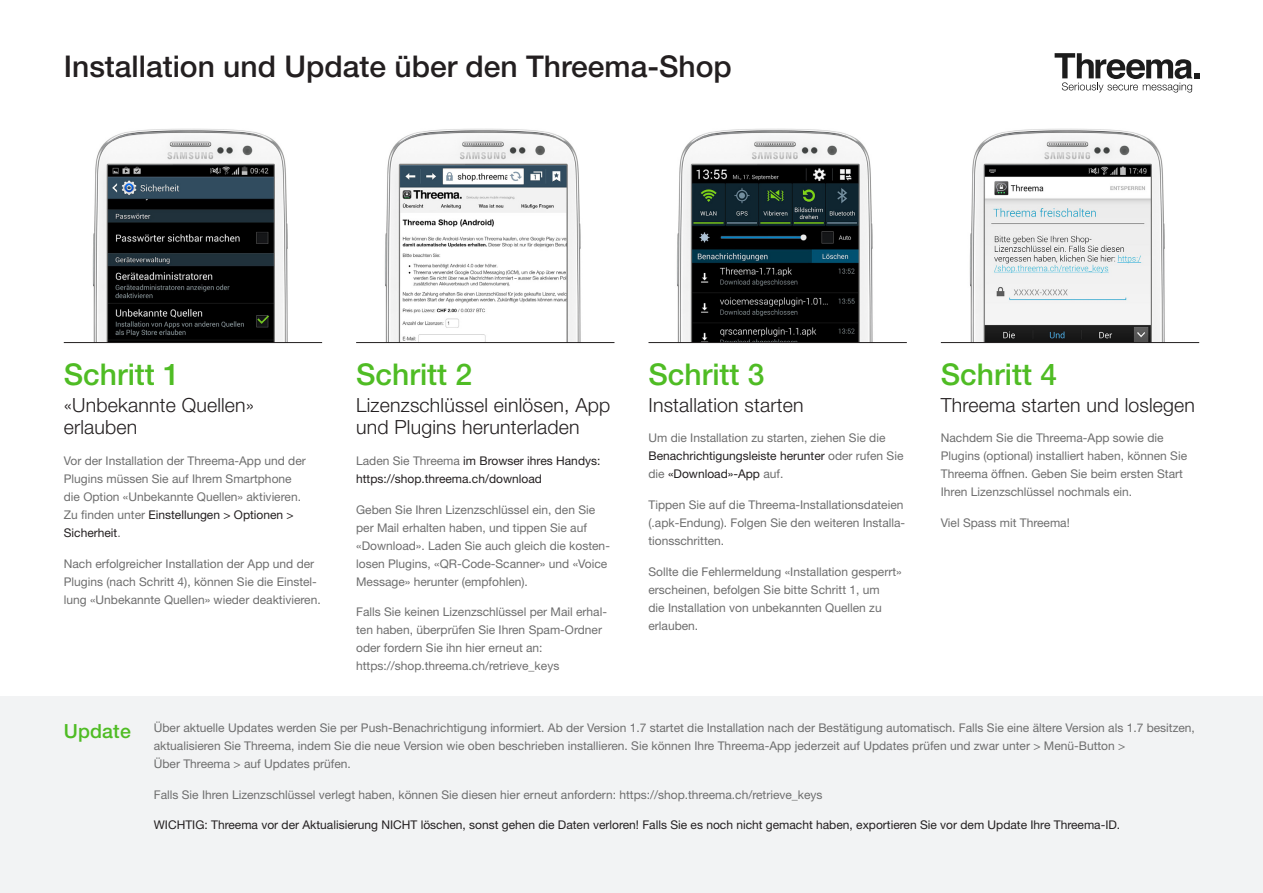
<style>
.page{position:relative;width:1263px;height:893px;background:#fff}
.page>*{position:absolute;margin:0;border:0;box-sizing:border-box;transform-origin:0 0}
.t1{font:500 30px "Helvetica Neue";color:#231f20}
.t2{font:500 30px "Helvetica Neue";color:#4fbc24}
.t3{font:300 19.5px/22.5px "Helvetica Neue";letter-spacing:.01em;color:#231f20}
.t4{font:500 19.5px "Helvetica Neue";letter-spacing:.01em;color:#4fbc24}
.t5{font:12px/18px "Helvetica Neue";color:#6e6e6e}
.t6{font:12px/18px "Helvetica Neue";color:#231f20}
.s1{color:#231f20}
.s2{color:#6e6e6e}
</style>
<div class="page">
<div style="left:0;top:697px;width:1263px;height:196px;background:#f2f3f4"></div>
<img style="left:92px;top:128px;width:196px;height:214px">
<img style="left:384px;top:128px;width:197px;height:214px">
<img style="left:676px;top:128px;width:197px;height:214px">
<img style="left:969px;top:128px;width:196px;height:214px">
<svg style="left:1054px;top:53px;width:145px;height:40px"></svg>
<hr style="left:64px;top:342px;width:258px;height:1px;background:#231f20">
<hr style="left:356px;top:342px;width:258px;height:1px;background:#231f20">
<hr style="left:648px;top:342px;width:259px;height:1px;background:#231f20">
<hr style="left:941px;top:342px;width:258px;height:1px;background:#231f20">
<h1 class="t1" style="left:64px;top:48px;width:669px">Installation und Update über den Threema-Shop</h1>
<h1 class="t2" style="left:64px;top:356px;width:118px">Schritt 1</h1>
<h2 class="t3" style="left:64px;top:393px;width:192px">«Unbekannte Quellen» erlauben</h2>
<p class="t5" style="left:64px;top:451px;width:244px">Vor der Installation der Threema-App und der Plugins müssen Sie auf Ihrem Smartphone die Option «Unbekannte Quellen» aktivieren.<br>Zu finden unter <span class="s1">Einstellungen &gt; Optionen &gt; Sicherheit</span>.</p>
<p class="t5" style="left:64px;top:554px;width:258px">Nach erfolgreicher Installation der App und der<br>Plugins (nach Schritt 4), können Sie die Einstel&shy;lung «Unbekannte Quellen» wieder deaktivieren.</p>
<h1 class="t2" style="left:356px;top:356px;width:118px">Schritt 2</h1>
<h2 class="t3" style="left:356px;top:393px;width:256px">Lizenzschlüssel einlösen, App und Plugins herunterladen</h2>
<p class="t6" style="left:356px;top:451px;width:246px"><span class="s2">Laden Sie Threema</span> im Browser ihres Handys: https://shop.threema.ch/download</p>
<p class="t5" style="left:356px;top:500px;width:255px">Geben Sie Ihren Lizenzschlüssel ein, den Sie per Mail erhalten haben, und tippen Sie auf «Download». Laden Sie auch gleich die kosten&shy;losen Plugins, «QR-Code-Scanner» und «Voice Message» herunter (empfohlen).</p>
<p class="t5" style="left:356px;top:603px;width:252px">Falls Sie keinen Lizenzschlüssel per Mail erhal&shy;ten haben, überprüfen Sie Ihren Spam-Ordner oder fordern Sie ihn hier erneut an: https://shop.threema.ch/retrieve_keys</p>
<h1 class="t2" style="left:648px;top:356px;width:118px">Schritt 3</h1>
<h2 class="t3" style="left:648px;top:393px;width:157px">Installation starten</h2>
<p class="t5" style="left:648px;top:429px;width:256px">Um die Installation zu starten, ziehen Sie die<br><span class="s1">Benachrichtigungsleiste herunter</span> oder rufen Sie die <span class="s1">«Download»-App</span> auf.</p>
<p class="t5" style="left:648px;top:496px;width:258px">Tippen Sie auf die Threema-Installationsdateien (.apk-Endung). Folgen Sie den weiteren Installa&shy;tionsschritten.</p>
<p class="t5" style="left:648px;top:562px;width:255px">Sollte die Fehlermeldung «Installation gesperrt» erscheinen, befolgen Sie bitte Schritt 1, um<br>die Installation von unbekannten Quellen zu erlauben.</p>
<h1 class="t2" style="left:941px;top:356px;width:118px">Schritt 4</h1>
<h2 class="t3" style="left:941px;top:393px;width:256px">Threema starten und loslegen</h2>
<p class="t5" style="left:941px;top:429px;width:248px">Nachdem Sie die Threema-App sowie die Plugins (optional) installiert haben, können Sie Threema öffnen. Geben Sie beim ersten Start Ihren Lizenzschlüssel nochmals ein.</p>
<p class="t5" style="left:941px;top:514px;width:130px">Viel Spass mit Threema!</p>
<h2 class="t4" style="left:64px;top:719px;width:69px">Update</h2>
<p class="t5" style="left:154px;top:718px;width:1043px">Über aktuelle Updates werden Sie per Push-Benachrichtigung informiert. Ab der Version 1.7 startet die Installation nach der Bestätigung automatisch. Falls Sie eine ältere Version als 1.7 besitzen, aktualisieren Sie Threema, indem Sie die neue Version wie oben beschrieben installieren. Sie können Ihre Threema-App jederzeit auf Updates prüfen und zwar unter &gt; Menü-Button &gt;<br>Über Threema &gt; auf Updates prüfen.</p>
<p class="t5" style="left:154px;top:785px;width:670px">Falls Sie Ihren Lizenzschlüssel verlegt haben, können Sie diesen hier erneut anfordern: https://shop.threema.ch/retrieve_keys</p>
<p class="t6" style="left:154px;top:816px;width:968px">WICHTIG: Threema vor der Aktualisierung NICHT löschen, sonst gehen die Daten verloren! Falls Sie es noch nicht gemacht haben, exportieren Sie vor dem Update Ihre Threema-ID.</p>
</div>
